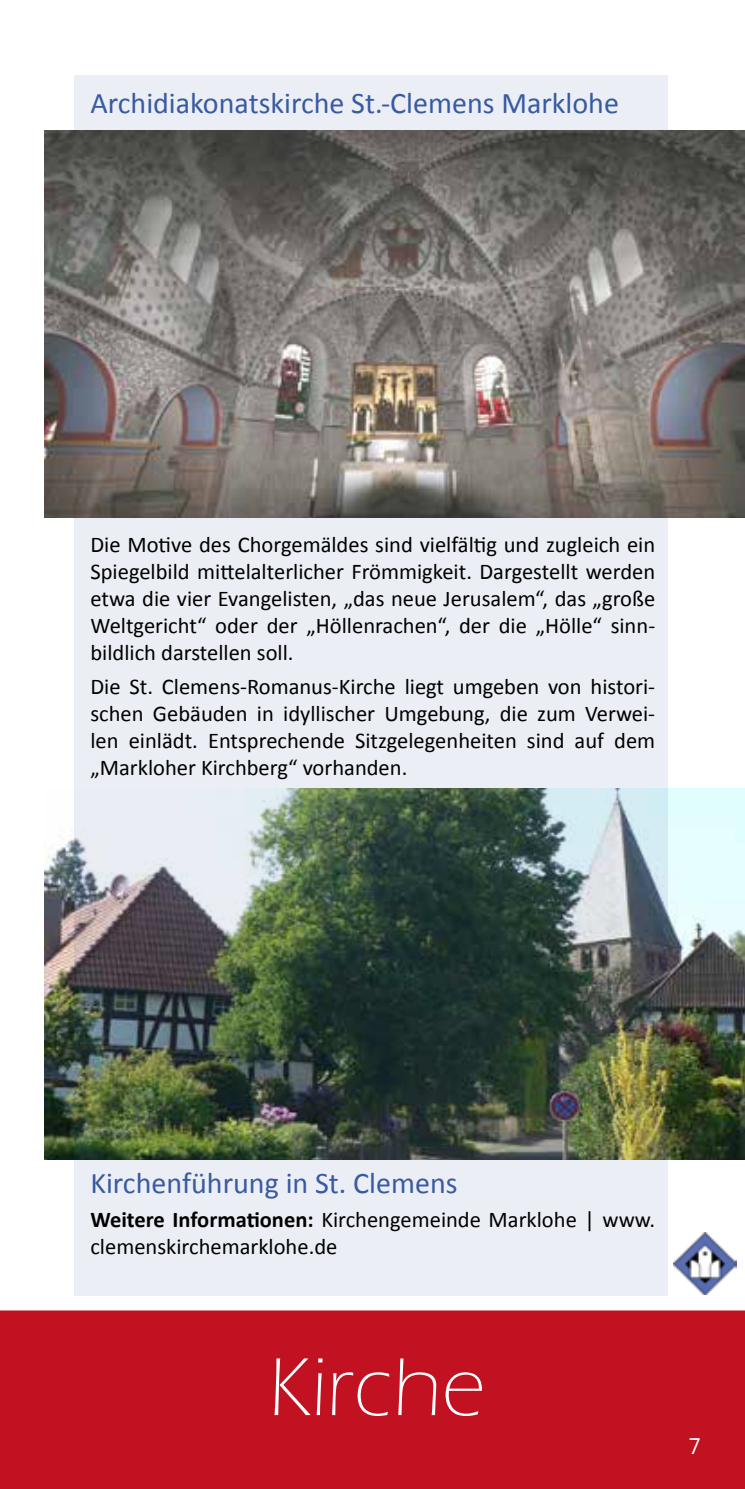
<style>
.page{position:relative;width:745px;height:1489px;background:#fff}
.page>*{position:absolute;margin:0;border:0;box-sizing:border-box;transform-origin:0 0}
.t1{font:300 85px "Eras ITC";color:#fff}
.t2{font:30px "Calibri";color:#385aa1}
.t3{font:22.5px/27px "Calibri";color:#000;text-align:justify}
.t4{font:22.5px "Segoe UI";color:#fff}
.s1{font-weight:700}
</style>
<div class="page">
<img style="left:44px;top:788px;width:700px;height:371px">
<div style="left:0;top:1310px;width:744px;height:178px;background:#c21221"></div>
<img style="left:74px;top:76px;width:593px;height:1219px">
<img style="left:44px;top:131px;width:700px;height:386px">
<img style="left:673px;top:1232px;width:62px;height:62px">
<h2 class="t2" style="left:90px;top:84px;width:529px">Archidiakonatskirche St.-Clemens Marklohe</h2>
<p class="t3" style="left:90px;top:531px;width:566px">Die Motive des Chorgemäldes sind vielfältig und zugleich ein Spiegelbild mittelalterlicher Frömmigkeit. Dargestellt werden etwa die vier Evangelisten, „das neue Jerusalem“, das „große Weltgericht“ oder der „Höllenrachen“, der die „Hölle“ sinn&shy;bildlich darstellen soll.</p>
<p class="t3" style="left:90px;top:673px;width:566px">Die St. Clemens-Romanus-Kirche liegt umgeben von histori&shy;schen Gebäuden in idyllischer Umgebung, die zum Verwei&shy;len einlädt. Entsprechende Sitzgelegenheiten sind auf dem „Markloher Kirchberg“ vorhanden.</p>
<h2 class="t2" style="left:90px;top:1164px;width:368px">Kirchenführung in St. Clemens</h2>
<p class="t3" style="left:90px;top:1206px;width:566px"><span class="s1">Weitere Informationen:</span> Kirchengemeinde Marklohe | www. clemenskirchemarklohe.de</p>
<h1 class="t1" style="left:268px;top:1339px;width:218px">Kirche</h1>
<p class="t4" style="left:688px;top:1430px;width:14px">7</p>
</div>
